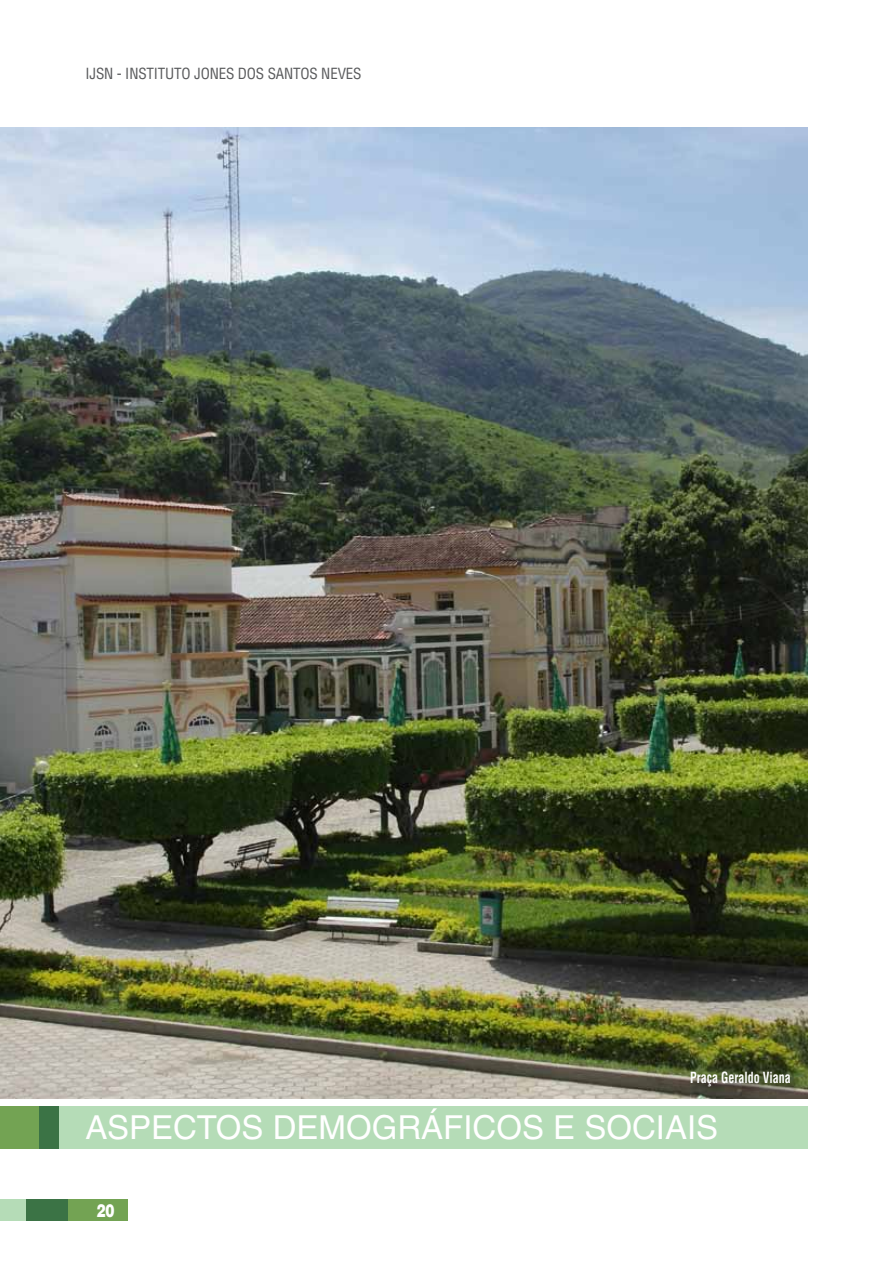
<style>
.page{position:relative;width:893px;height:1276px;background:#fff}
.page>*{position:absolute;margin:0;border:0;box-sizing:border-box;transform-origin:0 0}
.t1{font:33px "Helvetica LT Std";color:#fff}
.t2{font:900 18px "Helvetica LT Std";color:#fff;scale:.75 1}
.t3{font:condensed 15px "Helvetica LT Std";letter-spacing:-.01em;color:#58595b}
.t4{font:700 condensed 15px "Helvetica LT Std";color:#fff;scale:.8 1}
</style>
<div class="page">
<div style="left:68px;top:1199px;width:59px;height:21px;background:#73a353"></div>
<div style="left:26px;top:1199px;width:42px;height:21px;background:#3b7345"></div>
<div style="left:0;top:1199px;width:26px;height:21px;background:#b5dcb7"></div>
<img style="left:0;top:128px;width:808px;height:971px">
<div style="left:36px;top:1106px;width:26px;height:42px;background:#3b7345"></div>
<div style="left:60px;top:1106px;width:748px;height:42px;background:#b5dcb7"></div>
<div style="left:0;top:1106px;width:38px;height:42px;background:#73a353"></div>
<div style="left:688px;top:1068px;width:115px;height:29px;background:#000;opacity:.75"></div>
<p class="t3" style="left:86px;top:64px;width:277px">IjsN - INSTITUTO JONES DOS SANTOS NEVES</p>
<p class="t4" style="left:690px;top:1068px;width:127px">Praça Geraldo Viana</p>
<h1 class="t1" style="left:86px;top:1107px;width:23px">aspectos</h1>
<h1 class="t1" style="left:273px;top:1107px;width:24px">demográficos</h1>
<h1 class="t1" style="left:553px;top:1107px;width:51px">e sociais</h1>
<p class="t2" style="left:97px;top:1199px;width:26px">20</p>
</div>
